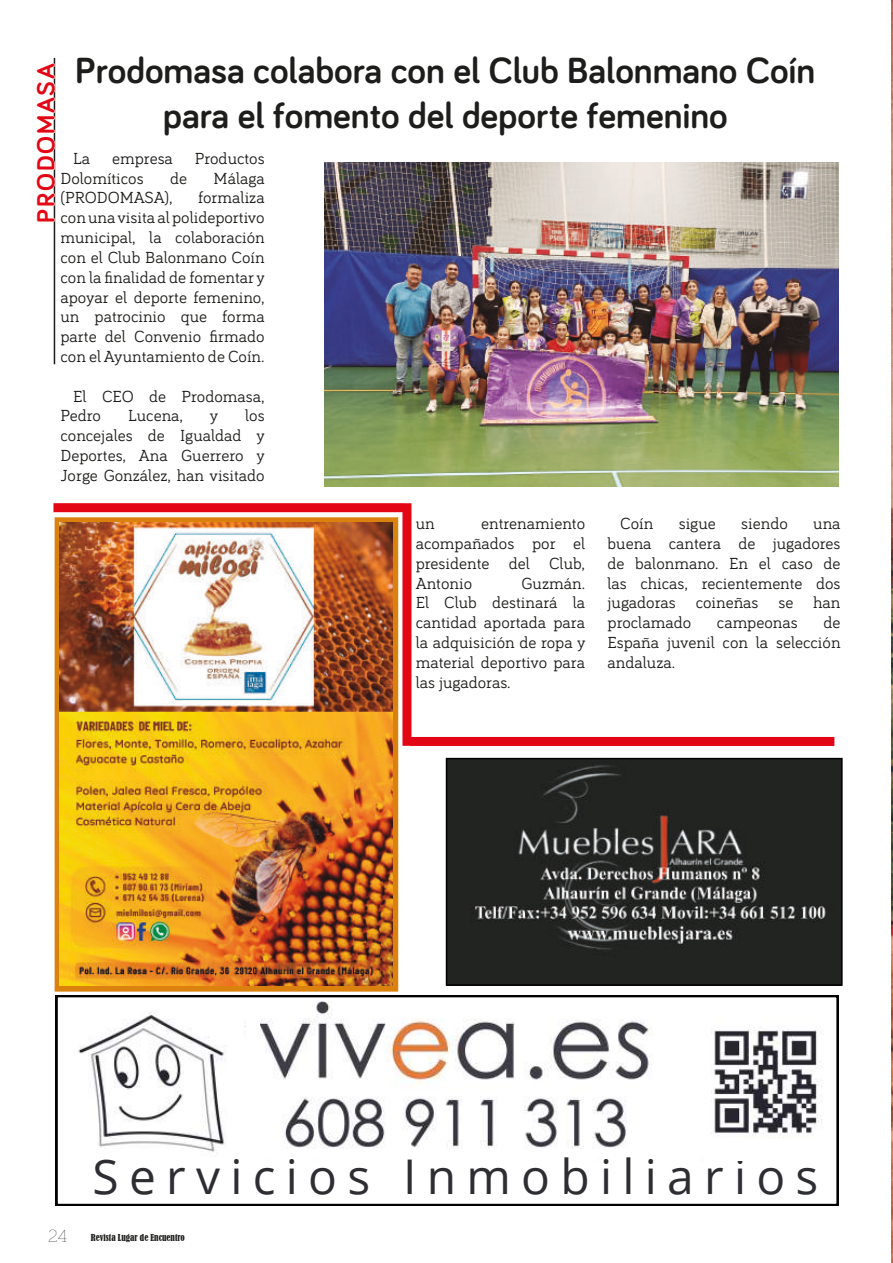
<style>
.page{position:relative;width:893px;height:1263px;background:#fff}
.page>*{position:absolute;margin:0;border:0;box-sizing:border-box;transform-origin:0 0}
.t1{font:47.85px "Open Sans";letter-spacing:.215em;color:#2e2d31}
.t2{font:700 37.5px/45px "Bariol";color:#1d1d1b;text-align:center}
.t3{font:700 25.5px "Bariol";letter-spacing:.07em;color:#e30614}
.t4{font:100 18px "Bariol Serif";color:#1d1d1b}
.t5{font:16.5px/19.8px "Bariol Serif";color:#1d1d1b;text-align:justify}
.t6{font:condensed 9px "Bernard";color:#1d1d1b}
</style>
<div class="page">
<img style="left:891px;top:0;width:2px;height:1263px">
<hr style="left:54px;top:58px;width:1px;height:306px;background:#1d1d1b">
<svg style="left:53px;top:63px;width:3px;height:159px"></svg>
<svg style="left:56px;top:995px;width:783px;height:211px"></svg>
<img style="left:700px;top:1002px;width:131px;height:158px">
<div style="left:53px;top:503px;width:350px;height:9px;background:#e30614"></div>
<img style="left:449px;top:761px;width:391px;height:222px">
<div style="left:446px;top:758px;width:397px;height:228px;border:2px solid #000"></div>
<div style="left:402px;top:503px;width:9px;height:243px;background:#e30614"></div>
<div style="left:410px;top:737px;width:424px;height:9px;background:#e30614"></div>
<div style="left:55px;top:517px;width:343px;height:474px;border:6px solid #db820e"></div>
<img style="left:324px;top:162px;width:515px;height:324px">
<img style="left:60px;top:522px;width:332px;height:463px">
<h2 class="t2" style="left:75px;top:47px;width:742px">Prodomasa colabora con el Club Balonmano Coín para el fomento del deporte femenino</h2>
<h3 class="t3" style="left:28px;top:223px;width:161px;rotate:-90deg">PRODOMASA</h3>
<p class="t5" style="left:73px;top:147px;width:19px">La</p>
<p class="t5" style="left:112px;top:147px;width:62px">empresa</p>
<p class="t5" style="left:195px;top:147px;width:71px">Productos</p>
<p class="t5" style="left:60px;top:167px;width:85px">Dolomíticos</p>
<p class="t5" style="left:170px;top:167px;width:19px">de</p>
<p class="t5" style="left:214px;top:167px;width:53px">Málaga</p>
<p class="t5" style="left:60px;top:187px;width:114px">(PRODOMASA),</p>
<p class="t5" style="left:60px;top:187px;width:206px;text-indent:138px">formaliza con una visita al polideportivo municipal, la colaboración con el Club Balonmano Coín con la finalidad de fomentar y apoyar el deporte femenino, un patrocinio que forma parte del Convenio firmado con el Ayuntamiento de Coín.</p>
<p class="t5" style="left:60px;top:385px;width:206px;text-indent:13px">El CEO de Prodomasa,<br>Pedro</p>
<p class="t5" style="left:60px;top:405px;width:206px;text-indent:185px">los concejales de Igualdad y Deportes, Ana Guerrero y Jorge González, han visitado</p>
<p class="t5" style="left:128px;top:405px;width:56px">Lucena,</p>
<p class="t5" style="left:210px;top:405px;width:10px">y</p>
<p class="t5" style="left:416px;top:513px;width:171px;text-indent:65px">entrenamiento acompañados por el presidente del Club, Antonio</p>
<p class="t5" style="left:416px;top:513px;width:21px">un</p>
<p class="t5" style="left:416px;top:572px;width:171px;text-indent:106px">Guzmán.<br>El Club destinará la cantidad aportada para la adquisición de ropa y material deportivo para las jugadoras.</p>
<p class="t5" style="left:620px;top:513px;width:35px">Coín</p>
<p class="t5" style="left:679px;top:513px;width:39px">sigue</p>
<p class="t5" style="left:741px;top:513px;width:48px">siendo</p>
<p class="t5" style="left:608px;top:513px;width:235px;text-indent:206px">una buena cantera de jugadores de balonmano. En el caso de las chicas, recientemente dos jugadoras coineñas se han proclamado</p>
<p class="t5" style="left:608px;top:612px;width:235px;text-indent:216px">de España juvenil con la selección andaluza.</p>
<p class="t5" style="left:717px;top:612px;width:82px">campeonas</p>
<h1 class="t1" style="left:93px;top:1144px;width:727px">Servicios Inmobiliarios</h1>
<p class="t4" style="left:48px;top:1224px;width:21px">24</p>
<p class="t6" style="left:91px;top:1232px;width:95px">Revista Lugar de Encuentro</p>
</div>
